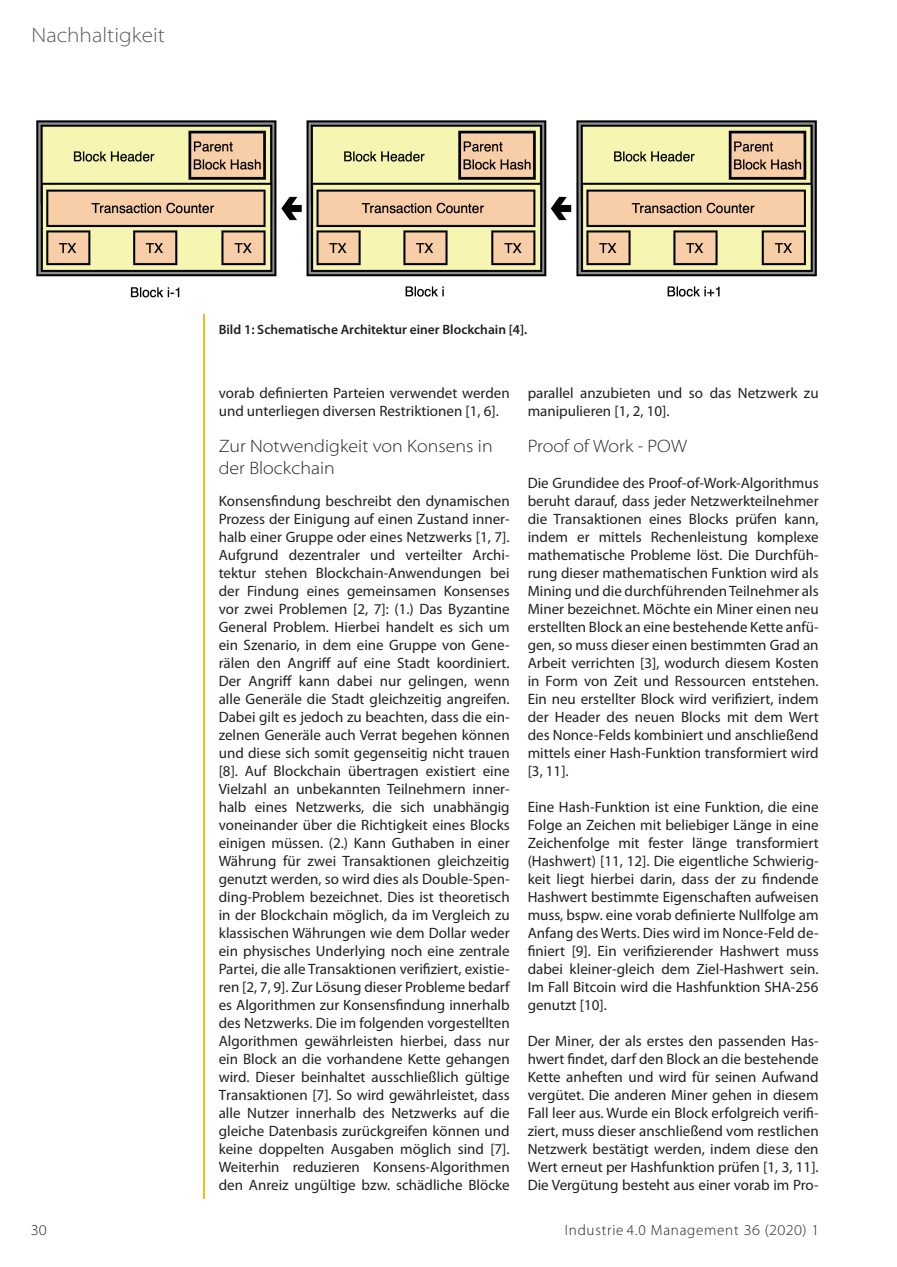
<style>
.page{position:relative;width:897px;height:1267px;background:#fff}
.page>*{position:absolute;margin:0;border:0;box-sizing:border-box;transform-origin:0 0}
.t1{font:300 semi-expanded 21px "Myriad Pro";color:#57585a}
.t2{font:300 semi-expanded 18px/21.6px "Myriad Pro";color:#231f20}
.t3{font:15px/18px "Myriad Pro";color:#231f20;text-align:justify}
.t4{font:300 15px "Myriad Pro";letter-spacing:.05em;color:#231f20}
.t5{font:300 semi-expanded 15px "Myriad Pro";color:#231f20}
.t6{font:600 13.5px "Myriad Pro";color:#231f20}
.s1{font-stretch:semi-expanded}
</style>
<div class="page">
<hr style="left:203px;top:114px;width:1px;height:1085px;background:#fcb814">
<div style="left:31px;top:108px;width:787px;height:206px;background:#fff"></div>
<img style="left:36px;top:120px;width:781px;height:178px">
<h1 class="t1" style="left:31px;top:23px;width:135px">Nachhaltigkeit</h1>
<p class="t6" style="left:219px;top:322px;width:310px">Bild 1: Schematische Architektur einer Blockchain [4].</p>
<p class="t3" style="left:219px;top:384px;width:292px">vorab definierten Parteien verwendet werden und unterliegen diversen Restriktionen [1, 6].</p>
<p class="t2" style="left:219px;top:435px;width:275px">Zur Notwendigkeit von Konsens in der Blockchain</p>
<p class="t3" style="left:219px;top:492px;width:292px">Konsensfindung beschreibt den dynamischen Prozess der Einigung auf einen Zustand inner&shy;halb einer Gruppe oder eines Netzwerks [1, 7].<br>Aufgrund dezentraler und verteilter Archi&shy;tektur stehen Blockchain-Anwendungen bei der Findung eines gemeinsamen Konsenses vor zwei Problemen [2, 7]: (1.) Das Byzantine General Problem. Hierbei handelt es sich um ein Szenario, in dem eine Gruppe von Gene&shy;rälen den Angriff auf eine Stadt koordiniert.<br>Der Angriff kann dabei nur gelingen, wenn alle Generäle die Stadt gleichzeitig angreifen.<br>Dabei gilt es jedoch zu beachten, dass die ein&shy;zelnen Generäle auch Verrat begehen können und diese sich somit gegenseitig nicht trauen [8]. Auf Blockchain übertragen existiert eine Vielzahl an unbekannten Teilnehmern inner&shy;halb eines Netzwerks, die sich unabhängig voneinander über die Richtigkeit eines Blocks einigen müssen. (2.) Kann Guthaben in einer Währung für zwei Transaktionen gleichzeitig genutzt werden, so wird dies als Double-Spen&shy;ding-Problem bezeichnet. Dies ist theoretisch in der Blockchain möglich, da im Vergleich zu klassischen Währungen wie dem Dollar weder ein physisches Underlying noch eine zentrale Partei, die alle Transaktionen verifiziert, existie&shy;ren [2, 7, 9]. Zur Lösung dieser Probleme bedarf es Algorithmen zur Konsensfindung innerhalb des Netzwerks. Die im folgenden vorgestellten Algorithmen gewährleisten hierbei, dass nur ein Block an die vorhandene Kette gehangen wird. Dieser beinhaltet ausschließlich gültige Transaktionen [7]. So wird gewährleistet, dass alle Nutzer innerhalb des Netzwerks auf die gleiche Datenbasis zurückgreifen können und keine doppelten Ausgaben möglich sind [7].<br>Weiterhin reduzieren Konsens-Algorithmen den Anreiz ungültige bzw. schädliche Blöcke</p>
<p class="t3" style="left:527px;top:384px;width:292px">parallel anzubieten und so das Netzwerk zu manipulieren [1, 2, 10].</p>
<p class="t2" style="left:527px;top:435px;width:161px">Proof of Work - POW</p>
<p class="t3" style="left:527px;top:474px;width:292px">Die Grundidee des Proof-of-Work-Algorithmus beruht darauf, dass jeder Netzwerkteilnehmer die Transaktionen eines Blocks prüfen kann, indem er mittels Rechenleistung komplexe mathematische Probleme löst. Die Durchfüh&shy;rung dieser mathematischen Funktion wird als Mining und die durchführenden Teilnehmer als Miner bezeichnet. Möchte ein Miner einen neu erstellten Block an eine bestehende Kette anfü&shy;gen, so muss dieser einen bestimmten Grad an Arbeit verrichten [3], wodurch diesem Kosten in Form von Zeit und Ressourcen entstehen.<br>Ein neu erstellter Block wird verifiziert, indem der Header des neuen Blocks mit dem Wert des Nonce-Felds kombiniert und anschließend mittels einer Hash-Funktion transformiert wird [3, 11].</p>
<p class="t3" style="left:527px;top:798px;width:292px">Eine Hash-Funktion ist eine Funktion, die eine Folge an Zeichen mit beliebiger Länge in eine Zeichenfolge mit fester länge transformiert (Hashwert) [11, 12]. Die eigentliche Schwierig&shy;keit liegt hierbei darin, dass der zu findende Hashwert bestimmte Eigenschaften aufweisen muss, bspw. eine vorab definierte Nullfolge am Anfang des Werts. Dies wird im Nonce-Feld de&shy;finiert [9]. Ein verifizierender Hashwert muss dabei kleiner-gleich dem Ziel-Hashwert sein.<br>Im Fall Bitcoin wird die Hashfunktion SHA-256 genutzt [10].</p>
<p class="t3" style="left:527px;top:1032px;width:292px">Der Miner, der als erstes den passenden Has&shy;hwert findet, darf den Block an die bestehende Kette anheften und wird für seinen Aufwand vergütet. Die anderen Miner gehen in diesem Fall leer aus. Wurde ein Block erfolgreich verifi&shy;ziert, muss dieser anschließend vom restlichen Netzwerk bestätigt werden, indem diese den Wert erneut per Hashfunktion prüfen [1, 3, 11].<br>Die Vergütung besteht aus einer vorab im Pro-</p>
<p class="t5" style="left:31px;top:1221px;width:17px">30</p>
<p class="t4" style="left:564px;top:1221px;width:256px">Industrie 4.0 Management <span class="s1">36 (2020) 1</span></p>
</div>
